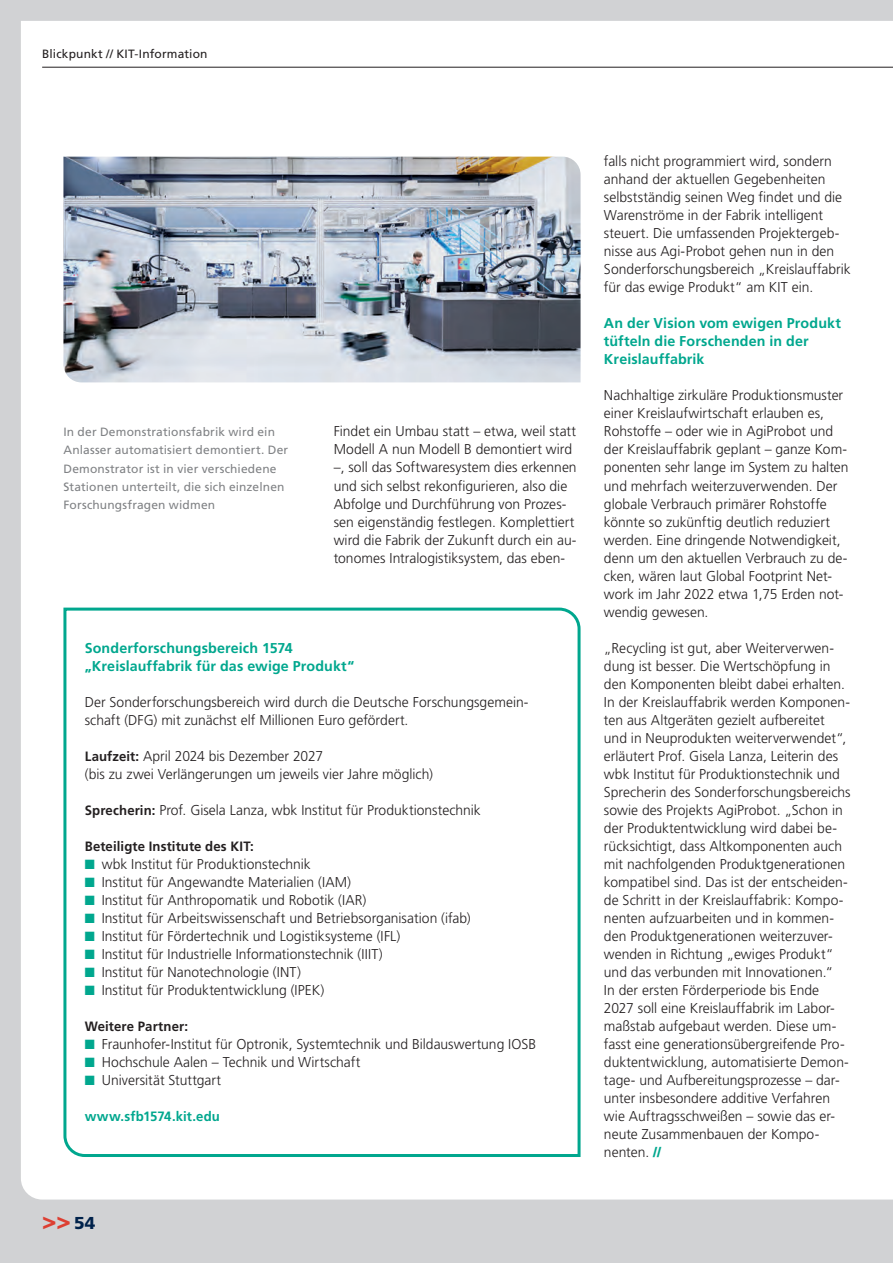
<style>
.page{position:relative;width:893px;height:1263px;background:#fff}
.page>*{position:absolute;margin:0;border:0;box-sizing:border-box;transform-origin:0 0}
.t1{font:900 24px "Frutiger LT Std";color:#dd3f32}
.t2{font:300 14.25px/18px "Frutiger LT Std";color:#231f20}
.t3{font:700 14.25px/18px "Frutiger LT Std";letter-spacing:.01em;color:#00a78e}
.t4{font:700 13.5px "Frutiger LT Std";letter-spacing:.01em;color:#231f20}
.t5{font:700 13.5px "Frutiger LT Std";letter-spacing:.005em;color:#00a78e}
.t6{font:12px/18px "Frutiger LT Std";letter-spacing:.015em;color:#808285}
.t7{font:12px "Frutiger LT Std";letter-spacing:.01em;color:#231f20}
.s1{font-weight:700;font-size:13.5px}
.s2{color:#00a78e}
.s3{font-size:17.25px;color:#00224b}
.s4{font-weight:900;color:#00a78e}
</style>
<div class="page">
<div style="left:0;top:0;width:892px;height:1262px;background:#d1d2d4"></div>
<div style="left:21px;top:21px;width:871px;height:1178px;background:#fff"></div>
<hr style="left:42px;top:67px;width:850px;height:1px;background:#231f20">
<div style="left:62px;top:606px;width:520px;height:552px;background:#fff"></div>
<img style="left:63px;top:157px;width:517px;height:225px">
<p class="t7" style="left:42px;top:47px;width:167px">Blickpunkt // KIT-Information</p>
<p class="t6" style="left:63px;top:423px;width:226px">In der Demonstrationsfabrik wird ein Anlasser automatisiert demontiert. Der Demonstrator ist in vier verschiedene Stationen unterteilt, die sich einzelnen Forschungsfragen widmen</p>
<p class="t2" style="left:333px;top:422px;width:244px">Findet ein Umbau statt – etwa, weil statt Modell A nun Modell B demontiert wird –, soll das Softwaresystem dies erkennen und sich selbst rekonfigurieren, also die Abfolge und Durchführung von Prozes&shy;sen eigenständig festlegen. Komplettiert wird die Fabrik der Zukunft durch ein au&shy;tonomes Intralogistiksystem, das eben-</p>
<p class="t3" style="left:85px;top:638px;width:271px">Sonderforschungsbereich 1574 „Kreislauffabrik für das ewige Produkt“</p>
<p class="t2" style="left:85px;top:692px;width:445px">Der Sonderforschungsbereich wird durch die Deutsche Forschungsgemein&shy;schaft (DFG) mit zunächst elf Millionen Euro gefördert.</p>
<p class="t2" style="left:85px;top:746px;width:349px"><span class="s1">Laufzeit:</span> April 2024 bis Dezember 2027<br>(bis zu zwei Verlängerungen um jeweils vier Jahre möglich)</p>
<p class="t2" style="left:85px;top:800px;width:397px"><span class="s1">Sprecherin:</span> Prof. Gisela Lanza, wbk Institut für Produktionstechnik</p>
<p class="t4" style="left:85px;top:838px;width:170px">Beteiligte Institute des KIT:</p>
<p class="t2" style="left:85px;top:854px;width:227px"><span class="s2">■</span> wbk Institut für Produktionstechnik</p>
<p class="t2" style="left:85px;top:872px;width:268px"><span class="s2">■</span> Institut für Angewandte Materialien (IAM)</p>
<p class="t2" style="left:85px;top:890px;width:283px"><span class="s2">■</span> Institut für Anthropomatik und Robotik (IAR)</p>
<p class="t2" style="left:85px;top:908px;width:387px"><span class="s2">■</span> Institut für Arbeitswissenschaft und Betriebsorganisation (ifab)</p>
<p class="t2" style="left:85px;top:926px;width:317px"><span class="s2">■</span> Institut für Fördertechnik und Logistiksysteme (IFL)</p>
<p class="t2" style="left:85px;top:944px;width:299px"><span class="s2">■</span> Institut für Industrielle Informationstechnik (IIIT)</p>
<p class="t2" style="left:85px;top:962px;width:217px"><span class="s2">■</span> Institut für Nanotechnologie (INT)</p>
<p class="t2" style="left:85px;top:980px;width:241px"><span class="s2">■</span> Institut für Produktentwicklung (IPEK)</p>
<p class="t4" style="left:85px;top:1018px;width:105px">Weitere Partner:</p>
<p class="t2" style="left:85px;top:1034px;width:453px"><span class="s2">■</span> Fraunhofer-Institut für Optronik, Systemtechnik und Bildauswertung IOSB</p>
<p class="t2" style="left:85px;top:1052px;width:277px"><span class="s2">■</span> Hochschule Aalen – Technik und Wirtschaft</p>
<p class="t2" style="left:85px;top:1070px;width:138px"><span class="s2">■</span> Universität Stuttgart</p>
<p class="t5" style="left:85px;top:1108px;width:137px">www.sfb1574.kit.edu</p>
<h1 class="t1" style="left:42px;top:1205px;width:55px">&gt;&gt; <span class="s3">54</span></h1>
<p class="t2" style="left:603px;top:152px;width:248px">falls nicht programmiert wird, sondern anhand der aktuellen Gegebenheiten selbstständig seinen Weg findet und die Warenströme in der Fabrik intelligent steuert. Die umfassenden Projektergeb&shy;nisse aus Agi-Probot gehen nun in den Sonderforschungsbereich „Kreislauffabrik für das ewige Produkt“ am KIT ein.</p>
<p class="t3" style="left:603px;top:314px;width:238px">An der Vision vom ewigen Produkt tüfteln die Forschenden in der<br>Kreislauffabrik</p>
<p class="t2" style="left:603px;top:386px;width:246px">Nachhaltige zirkuläre Produktionsmuster einer Kreislaufwirtschaft erlauben es, Rohstoffe – oder wie in AgiProbot und der Kreislauffabrik geplant – ganze Kom&shy;ponenten sehr lange im System zu halten und mehrfach weiterzuverwenden. Der globale Verbrauch primärer Rohstoffe könnte so zukünftig deutlich reduziert werden. Eine dringende Notwendigkeit, denn um den aktuellen Verbrauch zu de&shy;cken, wären laut Global Footprint Net&shy;work im Jahr 2022 etwa 1,75 Erden not&shy;wendig gewesen.</p>
<p class="t2" style="left:603px;top:638px;width:248px">„Recycling ist gut, aber Weiterverwen&shy;dung ist besser. Die Wertschöpfung in den Komponenten bleibt dabei erhalten.<br>In der Kreislauffabrik werden Komponen&shy;ten aus Altgeräten gezielt aufbereitet und in Neuprodukten weiterverwendet“, erläutert Prof. Gisela Lanza, Leiterin des wbk Institut für Produktionstechnik und Sprecherin des Sonderforschungsbereichs sowie des Projekts AgiProbot. „Schon in der Produktentwicklung wird dabei be&shy;rücksichtigt, dass Altkomponenten auch mit nachfolgenden Produktgenerationen kompatibel sind. Das ist der entscheiden&shy;de Schritt in der Kreislauffabrik: Kompo&shy;nenten aufzuarbeiten und in kommen&shy;den Produktgenerationen weiterzuver&shy;wenden in Richtung „ewiges Produkt“ und das verbunden mit Innovationen.“<br>In der ersten Förderperiode bis Ende 2027 soll eine Kreislauffabrik im Labor&shy;maßstab aufgebaut werden. Diese um&shy;fasst eine generationsübergreifende Pro&shy;duktentwicklung, automatisierte Demon&shy;tage- und Aufbereitungsprozesse – dar&shy;unter insbesondere additive Verfahren wie Auftragsschweißen – sowie das er&shy;neute Zusammenbauen der Kompo&shy;nenten. <span class="s4">//</span></p>
</div>
